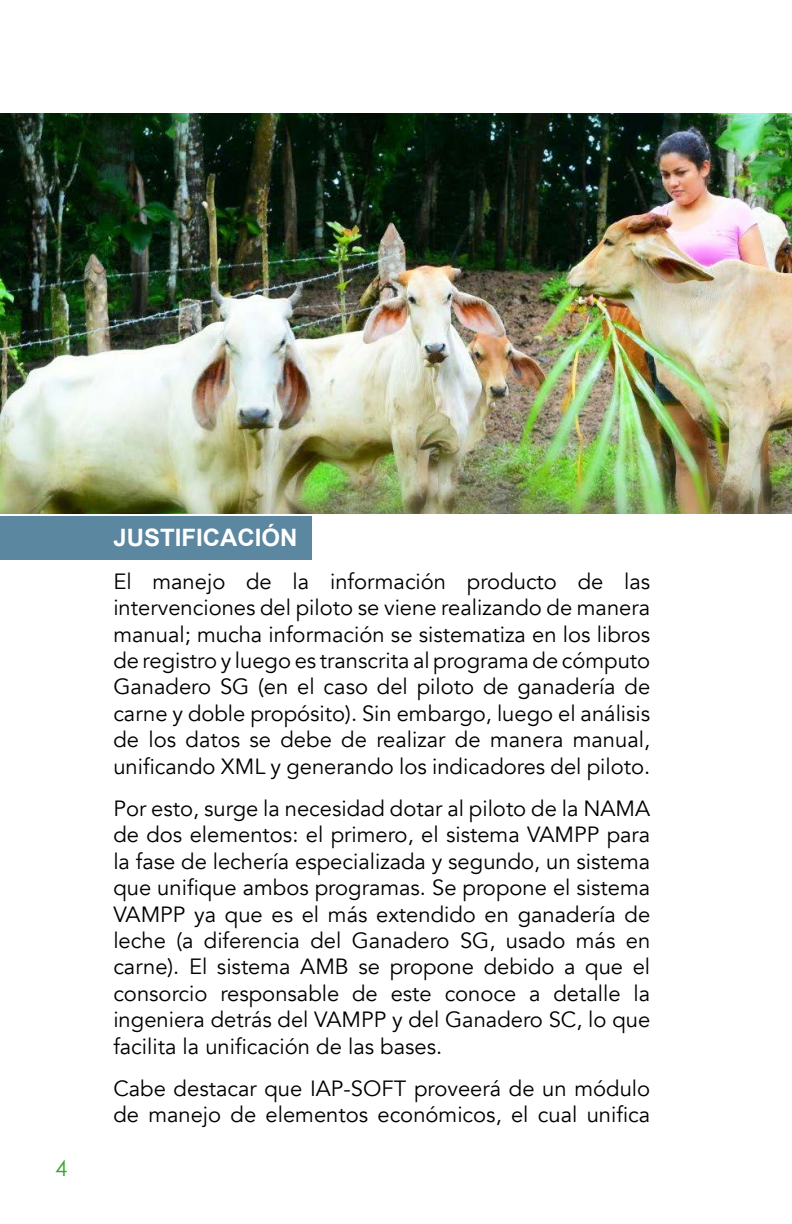
<style>
.page{position:relative;width:792px;height:1224px;background:#fff}
.page>*{position:absolute;margin:0;border:0;box-sizing:border-box;transform-origin:0 0}
.t1{font:700 24px "Arial";color:#fff}
.t2{font:22px/26.4px "Avenir";color:#000;text-align:justify}
.t3{font:22px "Century Gothic";color:#3fa535}
</style>
<div class="page">
<div style="left:0;top:517px;width:311px;height:43px;background:#5c87a0"></div>
<img style="left:0;top:113px;width:792px;height:401px">
<p class="t3" style="left:55px;top:1155px;width:14px">4</p>
<p class="t1" style="left:113px;top:522px;width:186px">JUSTIFICACIÓN</p>
<p class="t2" style="left:113px;top:568px;width:538px">El manejo de la información producto de las intervenciones del piloto se viene realizando de manera manual; mucha información se sistematiza en los libros de registro y luego es transcrita al programa de cómputo Ganadero SG (en el caso del piloto de ganadería de carne y doble propósito). Sin embargo, luego el análisis de los datos se debe de realizar de manera manual, unificando XML y generando los indicadores del piloto.</p>
<p class="t2" style="left:113px;top:796px;width:538px">Por esto, surge la necesidad dotar al piloto de la NAMA de dos elementos: el primero, el sistema VAMPP para la fase de lechería especializada y segundo, un sistema que unifique ambos programas. Se propone el sistema VAMPP ya que es el más extendido en ganadería de leche (a diferencia del Ganadero SG, usado más en carne). El sistema AMB se propone debido a que el consorcio responsable de este conoce a detalle la ingeniera detrás del VAMPP y del Ganadero SC, lo que facilita la unificación de las bases.</p>
<p class="t2" style="left:113px;top:1076px;width:538px">Cabe destacar que IAP-SOFT proveerá de un módulo de manejo de elementos económicos, el cual unifica</p>
</div>
